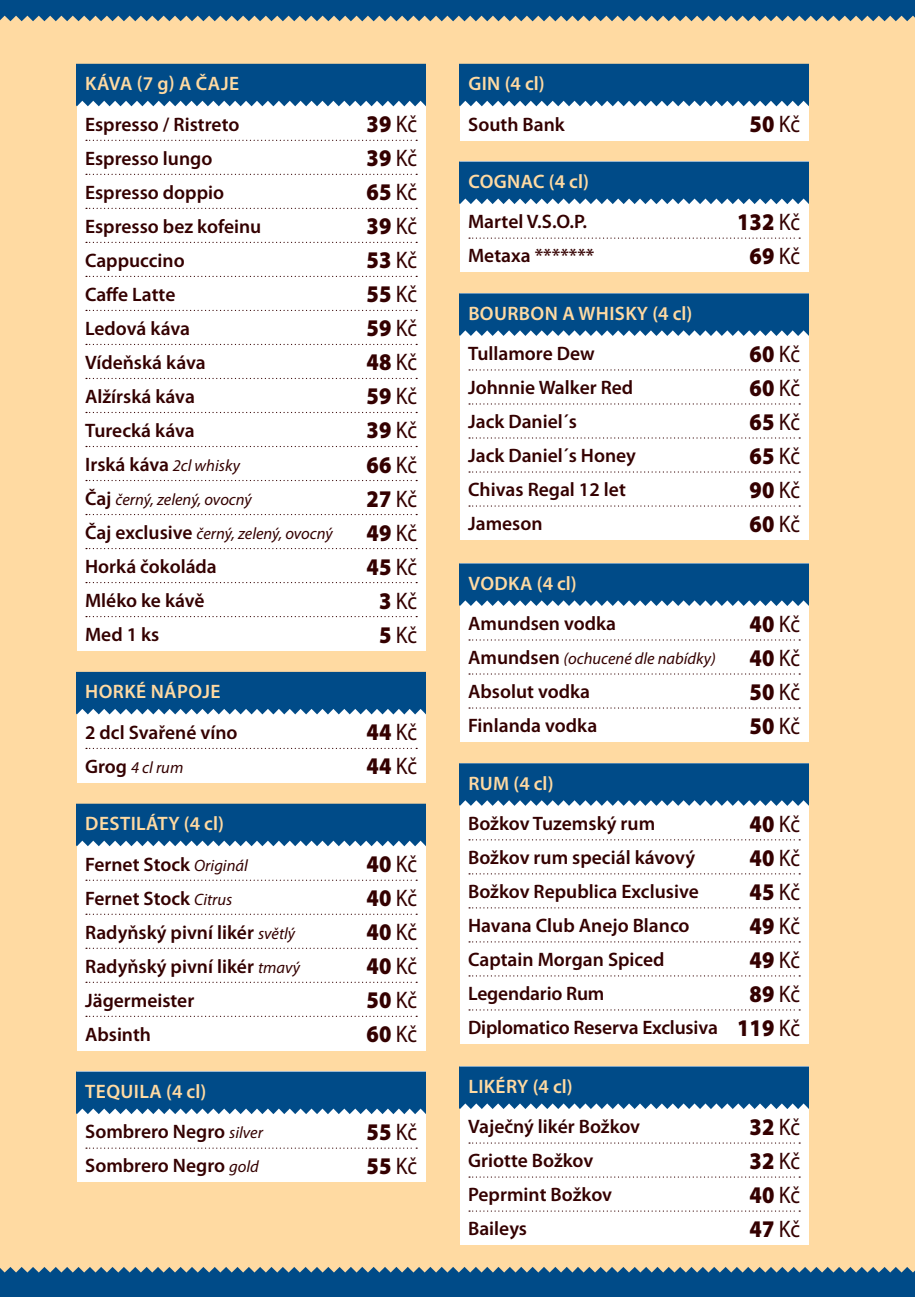
<style>
.page{position:relative;width:915px;height:1297px;background:#fff}
.page>*{position:absolute;margin:0;border:0;box-sizing:border-box;transform-origin:0 0}
.t1{font:900 24px/34px "Myriad Pro";color:#340000;text-align:justify;scale:.9 1}
.t2{font:24px/34px "Myriad Pro";color:#340000;text-align:center;scale:.9 1}
.t3{font:600 19.5px/34px "Myriad Pro";color:#340000}
.t4{font:600 19.5px "Myriad Pro";letter-spacing:.02em;color:#ffdaa2}
.t5{font:italic 16.5px/34px "Myriad Pro";color:#340000}
.s1{font-weight:400;font-style:italic;font-size:16.5px}
.s2{font-weight:600;font-style:normal;font-size:19.5px}
.s3{font-weight:900}
.s4{font-weight:400}
</style>
<div class="page">
<div style="left:0;top:0;width:914px;height:1297px;background:#ffdaa2"></div>
<svg style="left:0;top:0;width:914px;height:21px"></svg>
<svg style="left:0;top:1267px;width:914px;height:30px"></svg>
<div style="left:459px;top:293px;width:349px;height:247px;background:#fff"></div>
<svg style="left:459px;top:293px;width:349px;height:43px"></svg>
<svg style="left:469px;top:369px;width:330px;height:2px"></svg>
<svg style="left:469px;top:403px;width:330px;height:2px"></svg>
<svg style="left:469px;top:437px;width:330px;height:2px"></svg>
<svg style="left:469px;top:471px;width:330px;height:2px"></svg>
<svg style="left:469px;top:505px;width:330px;height:2px"></svg>
<div style="left:459px;top:162px;width:349px;height:110px;background:#fff"></div>
<svg style="left:459px;top:162px;width:349px;height:42px"></svg>
<svg style="left:469px;top:238px;width:330px;height:1px"></svg>
<div style="left:459px;top:64px;width:349px;height:76px;background:#fff"></div>
<svg style="left:459px;top:64px;width:349px;height:42px"></svg>
<div style="left:459px;top:1066px;width:349px;height:179px;background:#fff"></div>
<svg style="left:459px;top:1066px;width:349px;height:43px"></svg>
<svg style="left:469px;top:1142px;width:330px;height:2px"></svg>
<svg style="left:469px;top:1176px;width:330px;height:2px"></svg>
<svg style="left:469px;top:1210px;width:330px;height:2px"></svg>
<div style="left:77px;top:804px;width:348px;height:246px;background:#fff"></div>
<svg style="left:77px;top:804px;width:348px;height:42px"></svg>
<svg style="left:86px;top:880px;width:331px;height:1px"></svg>
<svg style="left:86px;top:914px;width:331px;height:1px"></svg>
<svg style="left:86px;top:948px;width:331px;height:1px"></svg>
<svg style="left:86px;top:982px;width:331px;height:1px"></svg>
<svg style="left:86px;top:1016px;width:331px;height:1px"></svg>
<div style="left:459px;top:563px;width:349px;height:179px;background:#fff"></div>
<svg style="left:459px;top:563px;width:349px;height:43px"></svg>
<svg style="left:469px;top:639px;width:330px;height:2px"></svg>
<svg style="left:469px;top:673px;width:330px;height:2px"></svg>
<svg style="left:469px;top:707px;width:330px;height:2px"></svg>
<div style="left:459px;top:763px;width:349px;height:281px;background:#fff"></div>
<svg style="left:459px;top:763px;width:349px;height:43px"></svg>
<svg style="left:469px;top:839px;width:330px;height:1px"></svg>
<svg style="left:469px;top:873px;width:330px;height:1px"></svg>
<svg style="left:469px;top:907px;width:330px;height:1px"></svg>
<svg style="left:469px;top:941px;width:330px;height:1px"></svg>
<svg style="left:469px;top:975px;width:330px;height:1px"></svg>
<svg style="left:469px;top:1009px;width:330px;height:1px"></svg>
<div style="left:77px;top:1071px;width:348px;height:111px;background:#fff"></div>
<svg style="left:77px;top:1071px;width:348px;height:43px"></svg>
<div style="left:77px;top:98px;width:348px;height:553px;background:#fff"></div>
<svg style="left:77px;top:64px;width:348px;height:42px"></svg>
<svg style="left:86px;top:140px;width:331px;height:1px"></svg>
<svg style="left:86px;top:174px;width:331px;height:1px"></svg>
<svg style="left:86px;top:208px;width:331px;height:1px"></svg>
<svg style="left:86px;top:242px;width:331px;height:1px"></svg>
<svg style="left:86px;top:276px;width:331px;height:1px"></svg>
<svg style="left:86px;top:310px;width:331px;height:1px"></svg>
<svg style="left:86px;top:344px;width:331px;height:1px"></svg>
<svg style="left:86px;top:378px;width:331px;height:1px"></svg>
<svg style="left:86px;top:412px;width:331px;height:1px"></svg>
<svg style="left:86px;top:446px;width:331px;height:1px"></svg>
<svg style="left:86px;top:480px;width:331px;height:1px"></svg>
<svg style="left:86px;top:514px;width:331px;height:1px"></svg>
<svg style="left:86px;top:548px;width:331px;height:1px"></svg>
<svg style="left:86px;top:582px;width:331px;height:1px"></svg>
<svg style="left:86px;top:616px;width:331px;height:1px"></svg>
<div style="left:77px;top:672px;width:348px;height:110px;background:#fff"></div>
<svg style="left:77px;top:672px;width:348px;height:42px"></svg>
<svg style="left:86px;top:748px;width:331px;height:1px"></svg>
<svg style="left:86px;top:1147px;width:331px;height:2px"></svg>
<p class="t4" style="left:85px;top:76px;width:155px">KÁVA (7 g) A ČAJE</p>
<p class="t3" style="left:85px;top:109px;width:178px">Espresso / Ristreto<br>Espresso lungo<br>Espresso doppio<br>Espresso bez kofeinu<br>Cappuccino<br>Caffe Latte<br>Ledová káva<br>Vídeňská káva<br>Alžírská káva<br>Turecká káva<br>Irská káva <span class="s1">2cl whisky</span></p>
<p class="t5" style="left:85px;top:484px;width:249px"><span class="s2">Čaj</span> černý, zelený, ovocný<br><span class="s2">Čaj exclusive</span> černý, zelený, ovocný</p>
<p class="t3" style="left:85px;top:551px;width:133px">Horká čokoláda<br>Mléko ke kávě<br>Med 1 ks</p>
<p class="t4" style="left:85px;top:684px;width:137px">HORKÉ NÁPOJE</p>
<p class="t3" style="left:85px;top:717px;width:154px">2 dcl Svařené víno</p>
<p class="t5" style="left:85px;top:752px;width:100px"><span class="s2">Grog</span> 4 cl rum</p>
<p class="t4" style="left:85px;top:816px;width:140px">DESTILÁTY (4 cl)</p>
<p class="t2" style="left:366px;top:110px;width:58px"><span class="s3">39</span> Kč<br><span class="s3">39</span> Kč<br><span class="s3">65</span> Kč<br><span class="s3">39</span> Kč<br><span class="s3">53</span> Kč<br><span class="s3">55</span> Kč<br><span class="s3">59</span> Kč<br><span class="s3">48</span> Kč<br><span class="s3">59</span> Kč<br><span class="s3">39</span> Kč<br><span class="s3">66</span> Kč<br><span class="s3">27</span> Kč<br><span class="s3">49</span> Kč<br><span class="s3">45</span> Kč<br><span class="s3">3</span> Kč<br><span class="s3">5</span> Kč</p>
<p class="t1" style="left:366px;top:717px;width:58px">44 <span class="s4">Kč<br></span>44 <span class="s4">Kč</span></p>
<p class="t3" style="left:85px;top:849px;width:216px">Fernet Stock <span class="s1">Originál<br></span>Fernet Stock <span class="s1">Citrus<br></span>Radyňský pivní likér <span class="s1">světlý<br></span>Radyňský pivní likér <span class="s1">tmavý<br></span>Jägermeister<br>Absinth</p>
<p class="t1" style="left:366px;top:849px;width:58px">40 <span class="s4">Kč </span>40 <span class="s4">Kč </span>40 <span class="s4">Kč </span>40 <span class="s4">Kč </span>50 <span class="s4">Kč </span>60 <span class="s4">Kč</span></p>
<p class="t4" style="left:85px;top:1084px;width:122px">TEQUILA (4 cl)</p>
<p class="t3" style="left:85px;top:1117px;width:179px">Sombrero Negro <span class="s1">silver<br></span>Sombrero Negro <span class="s1">gold</span></p>
<p class="t1" style="left:366px;top:1117px;width:58px">55 <span class="s4">Kč<br></span>55 <span class="s4">Kč</span></p>
<p class="t4" style="left:468px;top:76px;width:78px">GIN (4 cl)</p>
<p class="t3" style="left:468px;top:109px;width:98px">South Bank</p>
<p class="t1" style="left:749px;top:109px;width:58px">50 <span class="s4">Kč</span></p>
<p class="t4" style="left:468px;top:174px;width:122px">COGNAC (4 cl)</p>
<p class="t3" style="left:468px;top:207px;width:128px">Martel V.S.O.P.<br>Metaxa *******</p>
<p class="t1" style="left:737px;top:207px;width:71px;text-align:center">132 <span class="s4">Kč<br></span>69 <span class="s4">Kč</span></p>
<p class="t4" style="left:468px;top:306px;width:225px">BOURBON A WHISKY (4 cl)</p>
<p class="t3" style="left:468px;top:339px;width:169px">Tullamore Dew<br>Johnnie Walker Red<br>Jack Daniel´s<br>Jack Daniel´s Honey<br>Chivas Regal 12 let<br>Jameson</p>
<p class="t1" style="left:749px;top:339px;width:58px">60 <span class="s4">Kč </span>60 <span class="s4">Kč </span>65 <span class="s4">Kč </span>65 <span class="s4">Kč </span>90 <span class="s4">Kč </span>60 <span class="s4">Kč</span></p>
<p class="t4" style="left:468px;top:576px;width:110px">VODKA (4 cl)</p>
<p class="t3" style="left:468px;top:609px;width:149px">Amundsen vodka</p>
<p class="t5" style="left:468px;top:643px;width:249px"><span class="s2">Amundsen</span> (ochucené dle nabídky)</p>
<p class="t3" style="left:468px;top:677px;width:131px">Absolut vodka<br>Finlanda vodka</p>
<p class="t4" style="left:468px;top:776px;width:87px">RUM (4 cl)</p>
<p class="t1" style="left:749px;top:609px;width:58px">40 <span class="s4">Kč </span>40 <span class="s4">Kč </span>50 <span class="s4">Kč </span>50 <span class="s4">Kč</span></p>
<p class="t3" style="left:468px;top:809px;width:251px">Božkov Tuzemský rum<br>Božkov rum speciál kávový<br>Božkov Republica Exclusive<br>Havana Club Anejo Blanco<br>Captain Morgan Spiced<br>Legendario Rum<br>Diplomatico Reserva Exclusiva</p>
<p class="t1" style="left:737px;top:809px;width:71px;text-align:center">40 <span class="s4">Kč<br></span>40 <span class="s4">Kč<br></span>45 <span class="s4">Kč<br></span>49 <span class="s4">Kč<br></span>49 <span class="s4">Kč<br></span>89 <span class="s4">Kč<br></span>119 <span class="s4">Kč</span></p>
<p class="t4" style="left:468px;top:1079px;width:106px">LIKÉRY (4 cl)</p>
<p class="t3" style="left:468px;top:1112px;width:173px">Vaječný likér Božkov<br>Griotte Božkov<br>Peprmint Božkov<br>Baileys</p>
<p class="t1" style="left:749px;top:1112px;width:58px">32 <span class="s4">Kč </span>32 <span class="s4">Kč </span>40 <span class="s4">Kč </span>47 <span class="s4">Kč</span></p>
</div>
